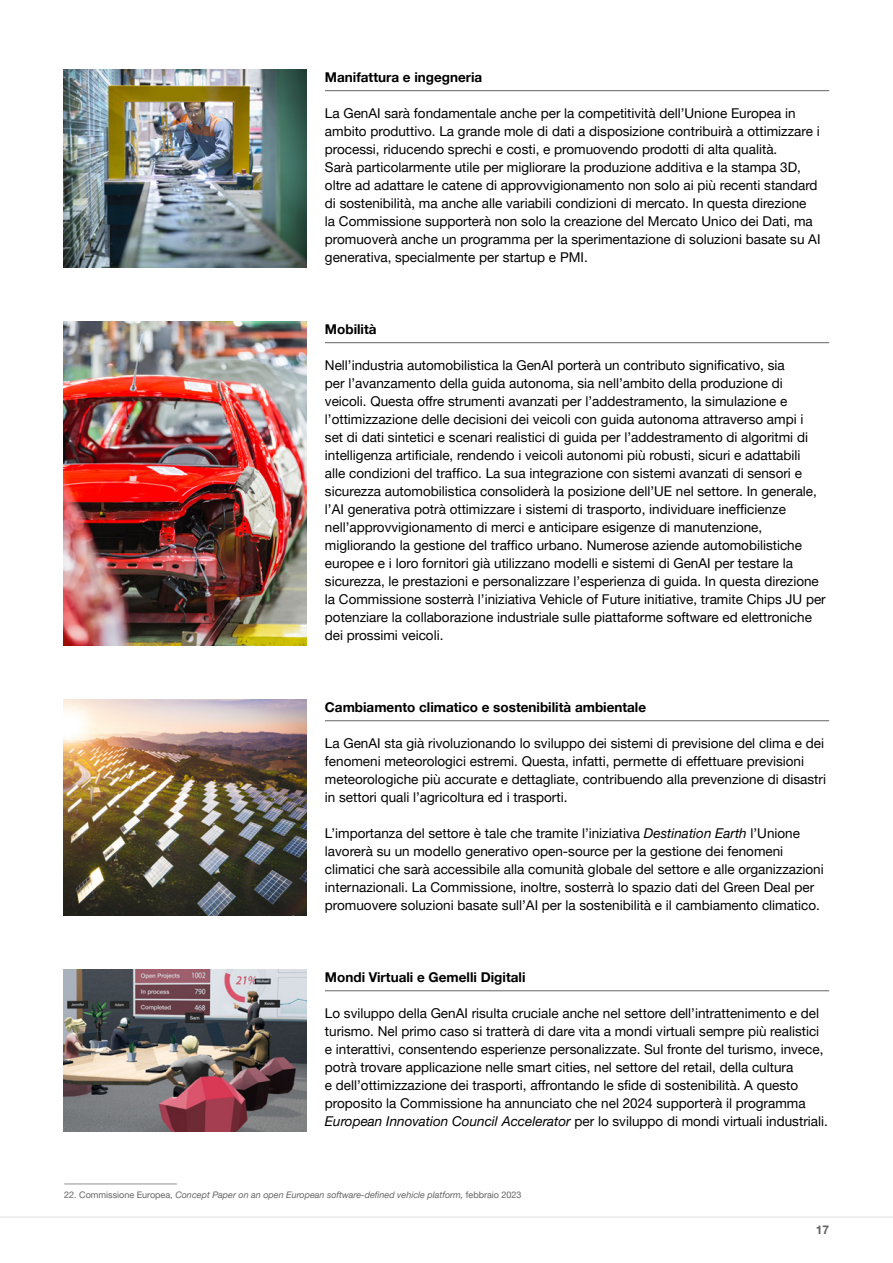
<style>
.page{position:relative;width:893px;height:1263px;background:#fff}
.page>*{position:absolute;margin:0;border:0;box-sizing:border-box;transform-origin:0 0}
.t1{font:13.5px/18px "Helvetica Neue LT Pro";color:#000}
.t2{font:700 13.5px "Helvetica Neue LT Pro";color:#000}
.t3{font:700 12px "Helvetica Neue LT Pro";color:#646363}
.t4{font:italic 9px "Helvetica Neue LT Pro";color:#646363}
.s1{font-style:italic}
.s2{font-style:normal}
</style>
<div class="page">
<hr style="left:0;top:1217px;width:893px;height:1px;background:#e3e3e3">
<hr style="left:325px;top:90px;width:504px;height:1px;background:#646363">
<hr style="left:325px;top:342px;width:504px;height:1px;background:#646363">
<hr style="left:325px;top:720px;width:504px;height:1px;background:#646363">
<hr style="left:325px;top:990px;width:504px;height:1px;background:#646363">
<img style="left:64px;top:321px;width:243px;height:324px">
<img style="left:64px;top:699px;width:243px;height:216px">
<img style="left:64px;top:969px;width:243px;height:162px">
<img style="left:64px;top:69px;width:243px;height:198px">
<hr style="left:64px;top:1184px;width:113px;height:1px;background:#929292">
<p class="t2" style="left:325px;top:69px;width:159px">Manifattura e ingegneria</p>
<p class="t1" style="left:325px;top:104px;width:497px">La GenAI sarà fondamentale anche per la competitività dell’Unione Europea in ambito produttivo. La grande mole di dati a disposizione contribuirà a ottimizzare i processi, riducendo sprechi e costi, e promuovendo prodotti di alta qualità.<br>Sarà particolarmente utile per migliorare la produzione additiva e la stampa 3D, oltre ad adattare le catene di approvvigionamento non solo ai più recenti standard di sostenibilità, ma anche alle variabili condizioni di mercato. In questa direzione<br>la Commissione supporterà non solo la creazione del Mercato Unico dei Dati, ma promuoverà anche un programma per la sperimentazione di soluzioni basate su AI generativa, specialmente per startup e PMI.</p>
<p class="t2" style="left:325px;top:321px;width:53px">Mobilità</p>
<p class="t1" style="left:325px;top:356px;width:502px">Nell’industria automobilistica la GenAI porterà un contributo significativo, sia<br>per l’avanzamento della guida autonoma, sia nell’ambito della produzione di veicoli. Questa offre strumenti avanzati per l’addestramento, la simulazione e l’ottimizzazione delle decisioni dei veicoli con guida autonoma attraverso ampi i<br>set di dati sintetici e scenari realistici di guida per l’addestramento di algoritmi di intelligenza artificiale, rendendo i veicoli autonomi più robusti, sicuri e adattabili<br>alle condizioni del traffico. La sua integrazione con sistemi avanzati di sensori e sicurezza automobilistica consoliderà la posizione dell’UE nel settore. In generale, l’AI generativa potrà ottimizzare i sistemi di trasporto, individuare inefficienze nell’approvvigionamento di merci e anticipare esigenze di manutenzione, migliorando la gestione del traffico urbano. Numerose aziende automobilistiche europee e i loro fornitori già utilizzano modelli e sistemi di GenAI per testare la sicurezza, le prestazioni e personalizzare l’esperienza di guida. In questa direzione la Commissione sosterrà l’iniziativa Vehicle of Future initiative, tramite Chips JU per potenziare la collaborazione industriale sulle piattaforme software ed elettroniche dei prossimi veicoli.</p>
<p class="t2" style="left:325px;top:699px;width:323px">Cambiamento climatico e sostenibilità ambientale</p>
<p class="t1" style="left:325px;top:734px;width:503px">La GenAI sta già rivoluzionando lo sviluppo dei sistemi di previsione del clima e dei fenomeni meteorologici estremi. Questa, infatti, permette di effettuare previsioni meteorologiche più accurate e dettagliate, contribuendo alla prevenzione di disastri in settori quali l’agricoltura ed i trasporti.</p>
<p class="t1" style="left:325px;top:824px;width:500px">L’importanza del settore è tale che tramite l’iniziativa <span class="s1">Destination Earth</span> l’Unione lavorerà su un modello generativo open-source per la gestione dei fenomeni climatici che sarà accessibile alla comunità globale del settore e alle organizzazioni internazionali. La Commissione, inoltre, sosterrà lo spazio dati del Green Deal per promuovere soluzioni basate sull’AI per la sostenibilità e il cambiamento climatico.</p>
<p class="t2" style="left:325px;top:969px;width:202px">Mondi Virtuali e Gemelli Digitali</p>
<p class="t1" style="left:325px;top:1004px;width:504px">Lo sviluppo della GenAI risulta cruciale anche nel settore dell’intrattenimento e del turismo. Nel primo caso si tratterà di dare vita a mondi virtuali sempre più realistici e interattivi, consentendo esperienze personalizzate. Sul fronte del turismo, invece, potrà trovare applicazione nelle smart cities, nel settore del retail, della cultura<br>e dell’ottimizzazione dei trasporti, affrontando le sfide di sostenibilità. A questo proposito la Commissione ha annunciato che nel 2024 supporterà il programma <span class="s1">European Innovation Council Accelerator</span> per lo sviluppo di mondi virtuali industriali.</p>
<p class="t4" style="left:64px;top:1189px;width:459px"><span class="s2">22. Commissione Europea,</span> Concept Paper on an open European software-defined vehicle platform, <span class="s2">febbraio 2023</span></p>
<p class="t3" style="left:816px;top:1222px;width:15px">17</p>
</div>
